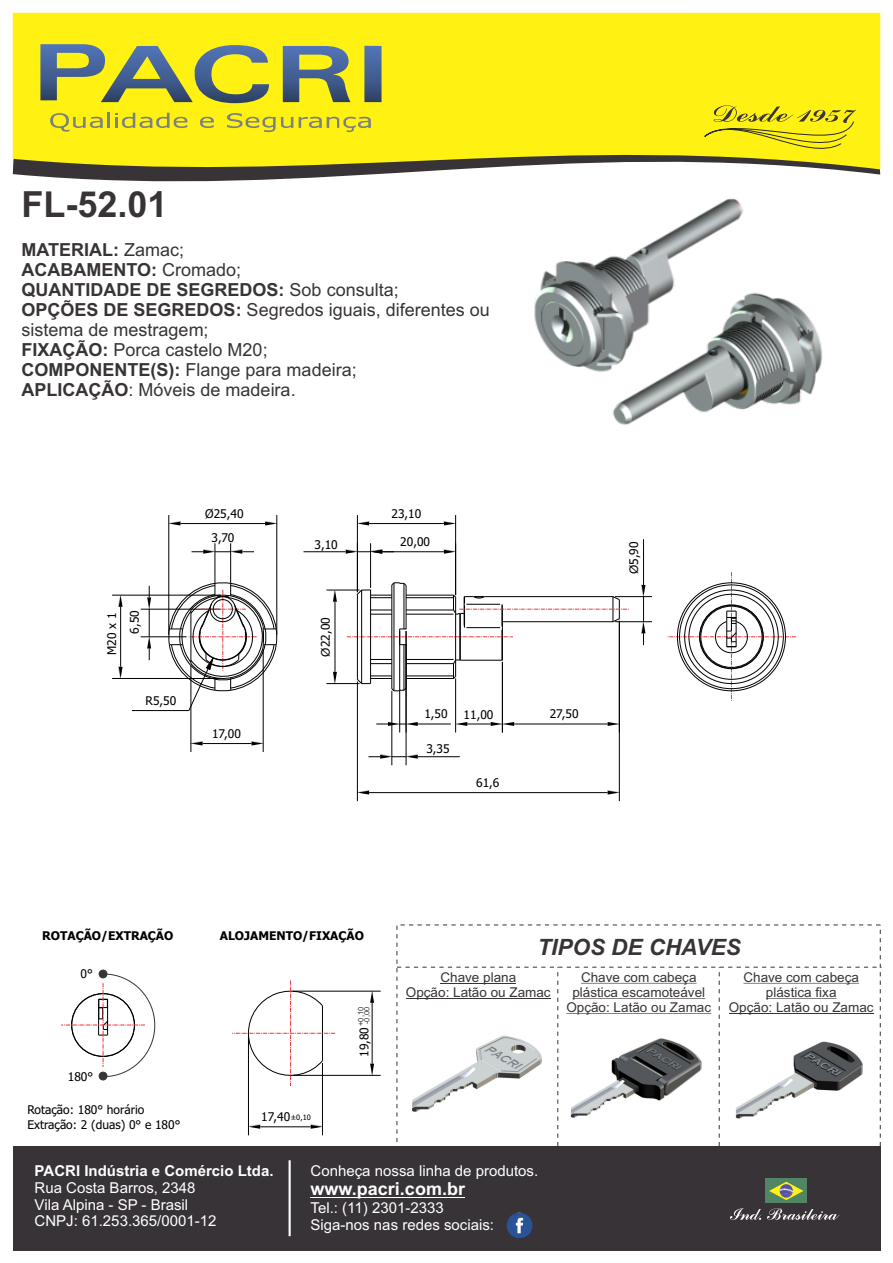
<style>
.page{position:relative;width:893px;height:1263px;background:#fff}
.page>*{position:absolute;margin:0;border:0;box-sizing:border-box;transform-origin:0 0}
.t1{font:700 36px "Arial";color:#383336}
.t2{font:italic 700 22.5px "Arial";color:#383336}
.t3{font:18px/20.1px "Arial";color:#383336}
.t4{font:700 18px "Arial";color:#fff}
.t5{font:15px/16.8px "Arial";color:#fff}
.t6{font:700 15px "Arial";color:#fff}
.t7{font:13.5px/15.1px "Arial";color:#383336;text-align:center}
.t8{font:12px/14.5px "Tahoma";color:#000}
.t9{font:700 12px "Tahoma";color:#000}
.t10{font:7.5px "Arial";color:#383336}
.s1{font-weight:700}
.s2{font-family:"Arial"}
.s3{font-size:7.5px}
</style>
<div class="page">
<div style="left:13px;top:1146px;width:867px;height:104px;background:#383336"></div>
<svg style="left:13px;top:13px;width:867px;height:169px;fill:#fff212"></svg>
<svg style="left:689px;top:105px;width:167px;height:6px"></svg>
<svg style="left:40px;top:44px;width:230px;height:59px"></svg>
<svg style="left:283px;top:46px;width:68px;height:56px"></svg>
<div style="left:364px;top:46px;width:18px;height:56px;background:linear-gradient(to bottom,#5478bc,#304569)"></div>
<svg style="left:50px;top:113px;width:137px;height:19px"></svg>
<svg style="left:200px;top:117px;width:14px;height:11px"></svg>
<svg style="left:299px;top:117px;width:72px;height:15px"></svg>
<svg style="left:227px;top:113px;width:66px;height:19px"></svg>
<div style="left:765px;top:1179px;width:42px;height:24px;background:#528563"></div>
<svg style="left:769px;top:1182px;width:34px;height:18px"></svg>
<svg style="left:730px;top:1208px;width:110px;height:12px"></svg>
<img style="left:506px;top:1212px;width:27px;height:27px">
<hr style="left:311px;top:1197px;width:154px;height:1px;background:#fff">
<hr style="left:289px;top:1160px;width:2px;height:76px;background:#fff">
<svg style="left:397px;top:925px;width:485px;height:221px"></svg>
<img style="left:412px;top:1035px;width:131px;height:78px">
<img style="left:570px;top:1037px;width:134px;height:82px">
<img style="left:734px;top:1040px;width:131px;height:80px">
<div style="left:99px;top:970px;width:8px;height:8px;background:#383336;border:1px solid #383336;border-radius:50%"></div>
<div style="left:99px;top:1072px;width:8px;height:8px;background:#383336;border:1px solid #383336;border-radius:50%"></div>
<svg style="left:232px;top:980px;width:103px;height:106px"></svg>
<hr style="left:293px;top:991px;width:88px;height:1px;background:#000">
<hr style="left:293px;top:1075px;width:88px;height:1px;background:#000">
<hr style="left:372px;top:1003px;width:1px;height:61px;background:#000">
<svg style="left:370px;top:991px;width:4px;height:12px"></svg>
<svg style="left:370px;top:1064px;width:4px;height:11px"></svg>
<hr style="left:322px;top:1063px;width:1px;height:72px;background:#000">
<hr style="left:248px;top:1035px;width:1px;height:100px;background:#000">
<hr style="left:260px;top:1126px;width:51px;height:1px;background:#000">
<svg style="left:311px;top:1125px;width:11px;height:4px"></svg>
<svg style="left:249px;top:1125px;width:11px;height:4px"></svg>
<hr style="left:132px;top:710px;width:57px;height:1px;background:#000">
<hr style="left:112px;top:595px;width:109px;height:1px;background:#000">
<hr style="left:112px;top:678px;width:109px;height:1px;background:#000">
<hr style="left:120px;top:607px;width:1px;height:60px;background:#000">
<svg style="left:119px;top:595px;width:4px;height:12px"></svg>
<svg style="left:119px;top:667px;width:4px;height:11px"></svg>
<hr style="left:263px;top:649px;width:1px;height:103px;background:#000">
<hr style="left:191px;top:666px;width:1px;height:86px;background:#000">
<hr style="left:203px;top:743px;width:48px;height:1px;background:#000">
<svg style="left:251px;top:742px;width:12px;height:3px"></svg>
<svg style="left:190px;top:742px;width:13px;height:3px"></svg>
<hr style="left:141px;top:636px;width:46px;height:1px;background:#000">
<hr style="left:141px;top:609px;width:80px;height:1px;background:#000">
<svg style="left:147px;top:586px;width:4px;height:74px"></svg>
<hr style="left:514px;top:724px;width:94px;height:1px;background:#000">
<svg style="left:608px;top:722px;width:11px;height:4px"></svg>
<hr style="left:455px;top:678px;width:1px;height:54px;background:#000">
<hr style="left:502px;top:662px;width:1px;height:70px;background:#000">
<svg style="left:456px;top:722px;width:58px;height:4px"></svg>
<hr style="left:615px;top:596px;width:37px;height:1px;background:#000">
<hr style="left:615px;top:621px;width:37px;height:1px;background:#000">
<hr style="left:643px;top:539px;width:1px;height:46px;background:#000">
<svg style="left:642px;top:585px;width:3px;height:60px"></svg>
<hr style="left:326px;top:590px;width:33px;height:1px;background:#000">
<hr style="left:326px;top:683px;width:33px;height:1px;background:#000">
<hr style="left:335px;top:602px;width:1px;height:70px;background:#000">
<svg style="left:333px;top:590px;width:4px;height:12px"></svg>
<svg style="left:333px;top:672px;width:4px;height:12px"></svg>
<hr style="left:370px;top:543px;width:1px;height:45px;background:#000">
<hr style="left:382px;top:551px;width:62px;height:1px;background:#000">
<svg style="left:444px;top:550px;width:11px;height:4px"></svg>
<hr style="left:357px;top:515px;width:1px;height:77px;background:#000">
<hr style="left:455px;top:515px;width:1px;height:80px;background:#000">
<hr style="left:369px;top:523px;width:75px;height:1px;background:#000">
<svg style="left:357px;top:522px;width:12px;height:3px"></svg>
<svg style="left:444px;top:522px;width:12px;height:3px"></svg>
<hr style="left:399px;top:631px;width:1px;height:101px;background:#000">
<hr style="left:418px;top:724px;width:33px;height:1px;background:#000">
<svg style="left:376px;top:722px;width:42px;height:4px"></svg>
<hr style="left:392px;top:691px;width:1px;height:74px;background:#000">
<hr style="left:406px;top:631px;width:1px;height:134px;background:#000">
<hr style="left:418px;top:756px;width:42px;height:1px;background:#000">
<svg style="left:368px;top:755px;width:50px;height:4px"></svg>
<hr style="left:357px;top:681px;width:1px;height:120px;background:#000">
<hr style="left:619px;top:621px;width:1px;height:180px;background:#000">
<hr style="left:369px;top:792px;width:239px;height:1px;background:#000">
<svg style="left:357px;top:791px;width:12px;height:3px"></svg>
<svg style="left:608px;top:791px;width:12px;height:3px"></svg>
<hr style="left:303px;top:551px;width:43px;height:1px;background:#000">
<svg style="left:346px;top:550px;width:48px;height:4px"></svg>
<hr style="left:215px;top:543px;width:1px;height:40px;background:#000">
<hr style="left:230px;top:543px;width:1px;height:40px;background:#000">
<svg style="left:192px;top:550px;width:62px;height:4px"></svg>
<hr style="left:169px;top:515px;width:1px;height:120px;background:#000">
<hr style="left:277px;top:515px;width:1px;height:120px;background:#000">
<hr style="left:180px;top:523px;width:85px;height:1px;background:#000">
<svg style="left:169px;top:522px;width:11px;height:3px"></svg>
<svg style="left:265px;top:522px;width:12px;height:3px"></svg>
<hr style="left:406px;top:676px;width:47px;height:1px;background:#000">
<hr style="left:406px;top:659px;width:47px;height:1px;background:#000">
<svg style="left:168px;top:583px;width:109px;height:128px"></svg>
<hr style="left:406px;top:663px;width:47px;height:1px;background:#000">
<svg style="left:371px;top:659px;width:21px;height:5px"></svg>
<hr style="left:455px;top:613px;width:1px;height:47px;background:#000">
<hr style="left:370px;top:590px;width:1px;height:94px;background:#000">
<hr style="left:357px;top:594px;width:1px;height:85px;background:#000">
<hr style="left:361px;top:590px;width:1px;height:94px;background:#000">
<hr style="left:406px;top:678px;width:47px;height:1px;background:#000">
<hr style="left:460px;top:614px;width:1px;height:46px;background:#000">
<hr style="left:404px;top:645px;width:1px;height:45px;background:#000">
<hr style="left:392px;top:585px;width:1px;height:104px;background:#000">
<hr style="left:394px;top:583px;width:1px;height:108px;background:#000">
<svg style="left:357px;top:676px;width:50px;height:15px"></svg>
<hr style="left:502px;top:628px;width:1px;height:32px;background:#000">
<svg style="left:453px;top:659px;width:8px;height:20px"></svg>
<hr style="left:460px;top:660px;width:42px;height:1px;background:#000">
<svg style="left:667px;top:572px;width:129px;height:129px"></svg>
<svg style="left:347px;top:582px;width:282px;height:63px"></svg>
<img style="left:427px;top:111px;width:445px;height:314px">
<svg style="left:61px;top:973px;width:95px;height:104px"></svg>
<h1 class="t1" style="left:22px;top:191px;width:148px">FL-52.01</h1>
<p class="t3" style="left:22px;top:241px;width:470px"><span class="s1">MATERIAL:</span> Zamac;<br><span class="s1">ACABAMENTO:</span> Cromado;<br><span class="s1">QUANTIDADE DE SEGREDOS:</span> Sob consulta;<br><span class="s1">OPÇÕES DE SEGREDOS:</span> Segredos iguais, diferentes ou sistema de mestragem;<br><span class="s1">FIXAÇÃO:</span> Porca castelo M20;<br><span class="s1">COMPONENTE(S):</span> Flange para madeira;<br><span class="s1">APLICAÇÃO</span>: Móveis de madeira.</p>
<p class="t8" style="left:106px;top:655px;width:44px;rotate:-90deg">M20 x 1</p>
<p class="t8" style="left:128px;top:634px;width:25px;rotate:-90deg">6,50</p>
<p class="t8" style="left:146px;top:694px;width:32px">R5,50</p>
<p class="t8" style="left:205px;top:507px;width:40px">Ø25,40</p>
<p class="t8" style="left:212px;top:532px;width:24px">3,70</p>
<p class="t8" style="left:212px;top:727px;width:30px">17,00</p>
<p class="t8" style="left:314px;top:538px;width:25px">3,10</p>
<p class="t8" style="left:319px;top:656px;width:41px;rotate:-90deg"><span class="s2">Ø</span>22,00</p>
<p class="t8" style="left:392px;top:507px;width:31px">23,10</p>
<p class="t8" style="left:400px;top:535px;width:31px">20,00</p>
<p class="t8" style="left:627px;top:574px;width:34px;rotate:-90deg"><span class="s2">Ø</span>5,90</p>
<p class="t8" style="left:424px;top:708px;width:25px">1,50</p>
<p class="t8" style="left:426px;top:742px;width:25px">3,35</p>
<p class="t8" style="left:464px;top:708px;width:31px">11,00</p>
<p class="t8" style="left:550px;top:708px;width:30px">27,50</p>
<p class="t8" style="left:476px;top:776px;width:25px">61,6</p>
<p class="t9" style="left:42px;top:931px;width:133px">ROTAÇÃO/EXTRAÇÃO</p>
<p class="t9" style="left:220px;top:931px;width:146px">ALOJAMENTO/FIXAÇÃO</p>
<p class="t8" style="left:80px;top:967px;width:14px">0°</p>
<p class="t8" style="left:68px;top:1070px;width:27px">180°</p>
<p class="t8" style="left:27px;top:1104px;width:155px">Rotação: 180° horário<br>Extração: 2 (duas) 0° e 180°</p>
<p class="t8" style="left:261px;top:1110px;width:51px">17,40 <span class="s3">±0,10</span></p>
<p class="t8" style="left:358px;top:1057px;width:51px;rotate:-90deg">19,80<sup>+0,10</sup></p>
<p class="t10" style="left:364px;top:1024px;width:19px;rotate:-90deg">-0,00</p>
<p class="t2" style="left:537px;top:938px;width:205px">TIPOS DE CHAVES</p>
<p class="t7" style="left:406px;top:971px;width:146px">Chave plana<br>Opção: Latão ou Zamac</p>
<p class="t7" style="left:566px;top:970px;width:146px">Chave com cabeça plástica escamoteável<br>Opção: Latão ou Zamac</p>
<p class="t7" style="left:729px;top:970px;width:146px">Chave com cabeça plástica fixa<br>Opção: Latão ou Zamac</p>
<p class="t6" style="left:35px;top:1165px;width:240px">PACRI Indústria e Comércio Ltda.</p>
<p class="t5" style="left:35px;top:1180px;width:183px">Rua Costa Barros, 2348<br>Vila Alpina - SP - Brasil<br>CNPJ: 61.253.365/0001-12</p>
<p class="t5" style="left:311px;top:1164px;width:229px">Conheça nossa linha de produtos.</p>
<p class="t4" style="left:311px;top:1182px;width:156px">www.pacri.com.br</p>
<p class="t5" style="left:311px;top:1200px;width:185px">Tel.: (11) 2301-2333<br>Siga-nos nas redes sociais:</p>
</div>
